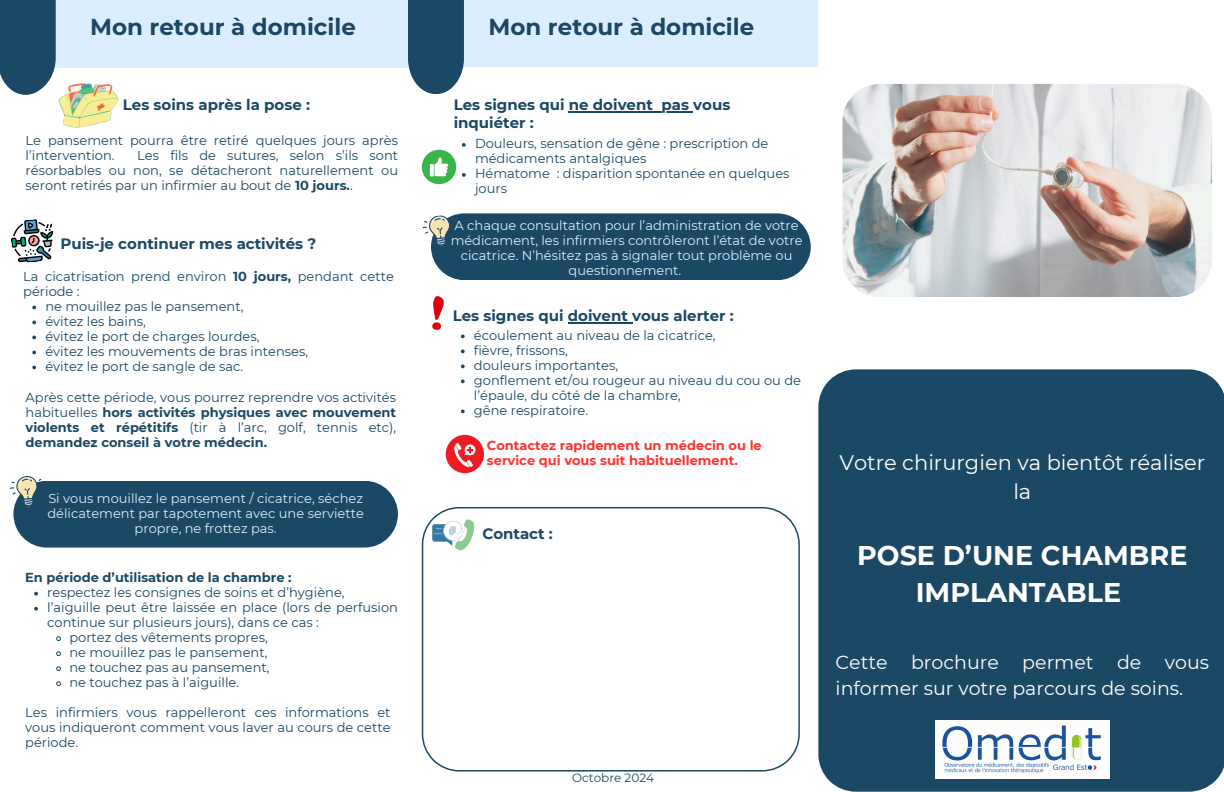
<style>
.page{position:relative;width:1224px;height:792px;background:#fff}
.page>*{position:absolute;margin:0;border:0;box-sizing:border-box;transform-origin:0 0}
.t1{font:700 27px/37.5px "Montserrat";color:#fff;text-align:center}
.t2{font:700 23px "Montserrat";color:#1b4864}
.t3{font:21px/29.2px "Montserrat";color:#fff;text-align:center}
.t4{font:19px/26.2px "Montserrat";color:#fff}
.t5{font:700 15px "Montserrat";color:#1b4864}
.t6{font:13px/15px "Montserrat";color:#1b4864}
.t7{font:13px/15px "Montserrat";color:#dbeeff;text-align:center}
.t8{font:700 13px/15px "Montserrat";color:#ff3131}
.t9{font:700 13px "Montserrat";color:#1b4864}
.t10{font:12px "Montserrat";color:#1b4864}
.s1{font-weight:700}
</style>
<div class="page">
<div style="left:818px;top:369px;width:406px;height:423px;background:#1b4864"></div>
<div style="left:43px;top:0;width:365px;height:68px;background:#dbeeff"></div>
<svg style="left:422px;top:507px;width:378px;height:265px"></svg>
<div style="left:454px;top:0;width:364px;height:67px;background:#dbeeff"></div>
<svg style="left:408px;top:0;width:56px;height:94px;background:#2d5670"></svg>
<svg style="left:0;top:0;width:56px;height:95px;background:#2d5670"></svg>
<svg style="left:432px;top:519px;width:42px;height:31px"></svg>
<img style="left:936px;top:721px;width:173px;height:57px">
<img style="left:842px;top:84px;width:370px;height:213px;border-radius:38px">
<svg style="left:446px;top:435px;width:38px;height:38px"></svg>
<div style="left:422px;top:150px;width:34px;height:34px;background:#39b54a;border-radius:50%"></div>
<svg style="left:430px;top:157px;width:18px;height:19px"></svg>
<hr style="left:569px;top:111px;width:84px;height:2px;background:#1b4864">
<svg style="left:653px;top:111px;width:9px;height:2px"></svg>
<hr style="left:662px;top:111px;width:31px;height:2px;background:#1b4864">
<svg style="left:462px;top:143px;width:4px;height:4px"></svg>
<svg style="left:462px;top:173px;width:4px;height:4px"></svg>
<img style="left:432px;top:296px;width:12px;height:33px">
<hr style="left:568px;top:322px;width:64px;height:1px;background:#1b4864">
<svg style="left:461px;top:335px;width:4px;height:3px"></svg>
<svg style="left:461px;top:350px;width:4px;height:3px"></svg>
<svg style="left:461px;top:365px;width:4px;height:3px"></svg>
<svg style="left:461px;top:380px;width:4px;height:3px"></svg>
<svg style="left:461px;top:410px;width:4px;height:3px"></svg>
<img style="left:58px;top:84px;width:60px;height:43px">
<svg style="left:11px;top:219px;width:42px;height:44px"></svg>
<svg style="left:32px;top:306px;width:4px;height:3px"></svg>
<svg style="left:32px;top:321px;width:4px;height:3px"></svg>
<svg style="left:32px;top:336px;width:4px;height:3px"></svg>
<svg style="left:32px;top:351px;width:4px;height:3px"></svg>
<svg style="left:32px;top:366px;width:4px;height:3px"></svg>
<svg style="left:34px;top:592px;width:4px;height:4px"></svg>
<svg style="left:34px;top:607px;width:4px;height:4px"></svg>
<svg style="left:56px;top:636px;width:5px;height:5px"></svg>
<svg style="left:56px;top:651px;width:5px;height:5px"></svg>
<svg style="left:56px;top:666px;width:5px;height:5px"></svg>
<svg style="left:56px;top:681px;width:5px;height:5px"></svg>
<div style="left:13px;top:481px;width:385px;height:67px;background:#1b4864;border-radius:33px"></div>
<svg style="left:10px;top:476px;width:33px;height:32px"></svg>
<div style="left:431px;top:213px;width:380px;height:67px;background:#1b4864;border-radius:33px"></div>
<svg style="left:422px;top:214px;width:36px;height:32px"></svg>
<p class="t2" style="left:90px;top:12px;width:267px">Mon retour à domicile</p>
<h5 class="t2" style="left:489px;top:12px;width:267px">Mon retour à domicile</h5>
<p class="t5" style="left:123px;top:96px;width:189px">Les soins après la pose :</p>
<p class="t6" style="left:26px;top:133px;width:374px">Le pansement pourra être retiré quelques jours après l’intervention.</p>
<p class="t6" style="left:26px;top:148px;width:374px;text-align:justify;text-indent:112px">Les fils de sutures, selon s’ils sont résorbables ou non, se détacheront naturellement ou seront retirés par un infirmier au bout de <span class="s1">10 jours.</span>.</p>
<p class="t5" style="left:60px;top:234px;width:257px">Puis-je continuer mes activités ?</p>
<p class="t6" style="left:23px;top:269px;width:372px">La cicatrisation prend environ <span class="s1">10 jours,</span> pendant cette période :</p>
<p class="t6" style="left:45px;top:299px;width:200px">ne mouillez pas le pansement,</p>
<p class="t6" style="left:45px;top:314px;width:102px">évitez les bains,</p>
<p class="t6" style="left:45px;top:329px;width:216px">évitez le port de charges lourdes,</p>
<p class="t6" style="left:45px;top:344px;width:264px">évitez les mouvements de bras intenses,</p>
<p class="t6" style="left:45px;top:359px;width:199px">évitez le port de sangle de sac.</p>
<h5 class="t6" style="left:26px;top:390px;width:372px;text-align:justify">Après cette période, vous pourrez reprendre vos activités habituelles <span class="s1">hors activités physiques avec mouvement violents et répétitifs</span> (tir à l’arc, golf, tennis etc), <span class="s1">demandez conseil à votre médecin.</span></h5>
<h5 class="t7" style="left:47px;top:491px;width:318px">Si vous mouillez le pansement / cicatrice, séchez délicatement par tapotement avec une serviette propre, ne frottez pas.</h5>
<p class="t9" style="left:25px;top:569px;width:268px">En période d’utilisation de la chambre :</p>
<p class="t6" style="left:47px;top:585px;width:299px">respectez les consignes de soins et d’hygiène,</p>
<p class="t6" style="left:47px;top:600px;width:352px">l’aiguille peut être laissée en place (lors de perfusion continue sur plusieurs jours), dans ce cas :</p>
<p class="t6" style="left:69px;top:630px;width:200px">portez des vêtements propres,</p>
<p class="t6" style="left:69px;top:645px;width:200px">ne mouillez pas le pansement,</p>
<p class="t6" style="left:69px;top:660px;width:202px">ne touchez pas au pansement,</p>
<h6 class="t6" style="left:69px;top:675px;width:171px">ne touchez pas à l’aiguille.</h6>
<p class="t6" style="left:25px;top:705px;width:367px;text-align:justify">Les infirmiers vous rappelleront ces informations et vous indiqueront comment vous laver au cours de cette période.</p>
<p class="t5" style="left:454px;top:96px;width:201px">Les signes qui ne doivent</p>
<h5 class="t5" style="left:662px;top:96px;width:70px">pas vous</h5>
<h5 class="t5" style="left:454px;top:114px;width:82px">inquiéter :</h5>
<p class="t6" style="left:475px;top:136px;width:295px">Douleurs, sensation de gêne : prescription de médicaments antalgiques</p>
<p class="t6" style="left:475px;top:166px;width:316px">Hématome : disparition spontanée en quelques jours</p>
<p class="t7" style="left:451px;top:218px;width:353px">A chaque consultation pour l’administration de votre médicament, les infirmiers contrôleront l’état de votre cicatrice. N’hésitez pas à signaler tout problème ou questionnement.</p>
<p class="t5" style="left:453px;top:307px;width:283px">Les signes qui doivent vous alerter :</p>
<p class="t6" style="left:474px;top:328px;width:243px">écoulement au niveau de la cicatrice,</p>
<p class="t6" style="left:474px;top:343px;width:95px">fièvre, frissons,</p>
<p class="t6" style="left:474px;top:358px;width:146px">douleurs importantes,</p>
<p class="t6" style="left:474px;top:373px;width:329px">gonflement et/ou rougeur au niveau du cou ou de l’épaule, du côté de la chambre,</p>
<p class="t6" style="left:474px;top:403px;width:116px">gêne respiratoire.</p>
<p class="t8" style="left:487px;top:438px;width:276px">Contactez rapidement un médecin ou le service qui vous suit habituellement.</p>
<p class="t5" style="left:482px;top:525px;width:72px">Contact :</p>
<h6 class="t10" style="left:572px;top:770px;width:84px">Octobre 2024</h6>
<h5 class="t3" style="left:839px;top:448px;width:368px">Votre chirurgien va bientôt réaliser la</h5>
<p class="t1" style="left:857px;top:536px;width:332px">POSE D’UNE CHAMBRE<br>IMPLANTABLE</p>
<p class="t4" style="left:836px;top:649px;width:375px">Cette brochure permet de vous informer sur votre parcours de soins.</p>
</div>
